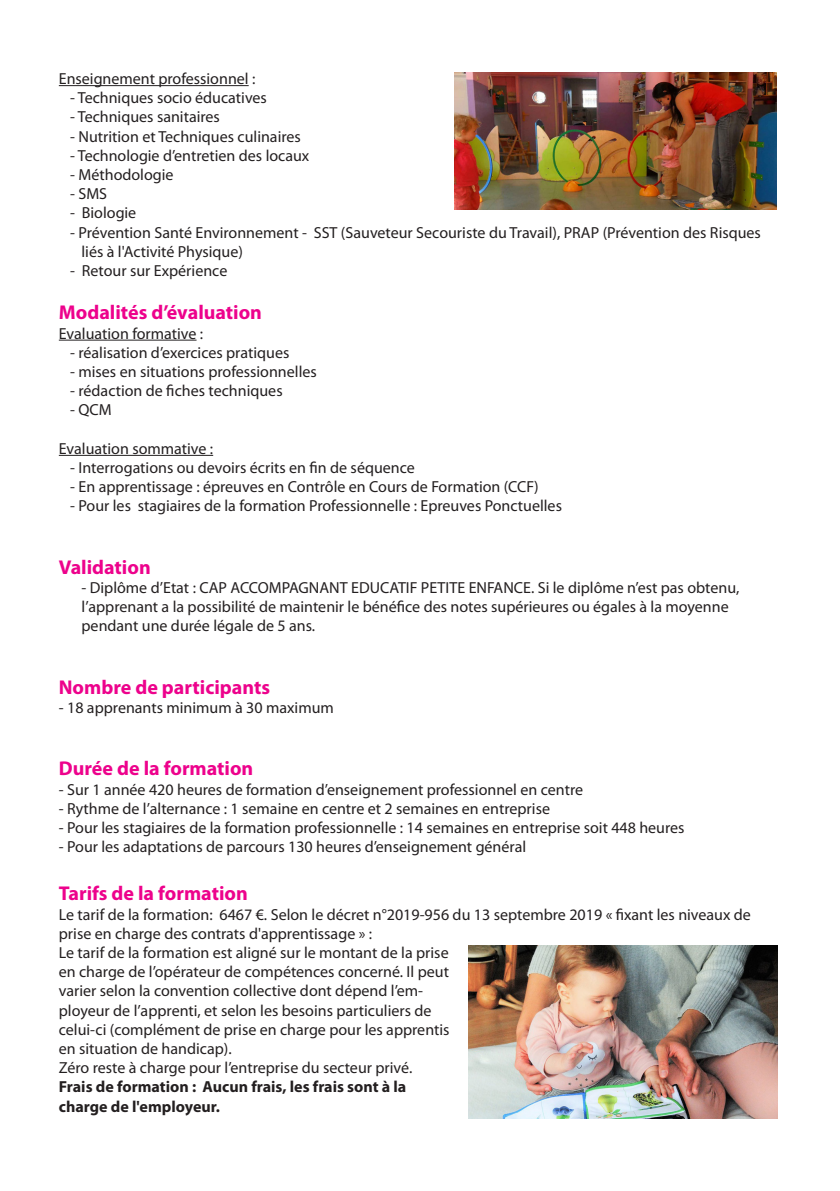
<style>
.page{position:relative;width:840px;height:1191px;background:#fff}
.page>*{position:absolute;margin:0;border:0;box-sizing:border-box;transform-origin:0 0}
.t1{font:700 20px "Myriad Pro";color:#ed028c}
.t2{font:16px/19.2px "Myriad Pro";color:#231f20}
.t3{font:700 16px/19.2px "Myriad Pro";color:#231f20}
</style>
<div class="page">
<hr style="left:59px;top:85px;width:189px;height:1px;background:#231f20">
<hr style="left:59px;top:340px;width:137px;height:1px;background:#231f20">
<hr style="left:59px;top:455px;width:154px;height:1px;background:#231f20">
<img style="left:454px;top:72px;width:322px;height:138px">
<img style="left:468px;top:945px;width:309px;height:174px">
<p class="t2" style="left:59px;top:69px;width:198px">Enseignement professionnel :</p>
<p class="t2" style="left:70px;top:88px;width:198px">- Techniques socio éducatives</p>
<p class="t2" style="left:70px;top:107px;width:151px">- Techniques sanitaires</p>
<p class="t2" style="left:70px;top:126px;width:232px">- Nutrition et Techniques culinaires</p>
<p class="t2" style="left:70px;top:146px;width:240px">- Technologie d’entretien des locaux</p>
<p class="t2" style="left:70px;top:165px;width:105px">- Méthodologie</p>
<p class="t2" style="left:70px;top:184px;width:38px">- SMS</p>
<p class="t2" style="left:70px;top:203px;width:68px">- Biologie</p>
<p class="t2" style="left:81px;top:222px;width:680px;text-indent:-11px">- Prévention Santé Environnement - SST (Sauveteur Secouriste du Travail), PRAP (Prévention des Risques liés à l'Activité Physique)</p>
<p class="t2" style="left:70px;top:261px;width:159px">- Retour sur Expérience</p>
<p class="t1" style="left:59px;top:299px;width:204px">Modalités d’évaluation</p>
<p class="t2" style="left:59px;top:323px;width:146px">Evaluation formative :</p>
<p class="t2" style="left:70px;top:342px;width:220px">- réalisation d’exercices pratiques</p>
<p class="t2" style="left:70px;top:362px;width:248px">- mises en situations professionnelles</p>
<p class="t2" style="left:70px;top:381px;width:214px">- rédaction de fiches techniques</p>
<p class="t2" style="left:70px;top:400px;width:43px">- QCM</p>
<p class="t2" style="left:59px;top:438px;width:156px">Evaluation sommative :</p>
<p class="t2" style="left:70px;top:458px;width:346px">- Interrogations ou devoirs écrits en fin de séquence</p>
<p class="t2" style="left:70px;top:477px;width:470px">- En apprentissage : épreuves en Contrôle en Cours de Formation (CCF)</p>
<p class="t2" style="left:70px;top:496px;width:493px">- Pour les stagiaires de la formation Professionnelle : Epreuves Ponctuelles</p>
<p class="t1" style="left:59px;top:554px;width:93px">Validation</p>
<p class="t2" style="left:81px;top:578px;width:659px">- Diplôme d’Etat : CAP ACCOMPAGNANT EDUCATIF PETITE ENFANCE. Si le diplôme n’est pas obtenu, l’apprenant a la possibilité de maintenir le bénéfice des notes supérieures ou égales à la moyenne pendant une durée légale de 5 ans.</p>
<p class="t1" style="left:59px;top:674px;width:212px">Nombre de participants</p>
<p class="t2" style="left:59px;top:698px;width:276px">- 18 apprenants minimum à 30 maximum</p>
<p class="t1" style="left:59px;top:755px;width:196px">Durée de la formation</p>
<p class="t2" style="left:59px;top:779px;width:525px">- Sur 1 année 420 heures de formation d’enseignement professionnel en centre</p>
<p class="t2" style="left:59px;top:798px;width:492px">- Rythme de l’alternance : 1 semaine en centre et 2 semaines en entreprise</p>
<p class="t2" style="left:59px;top:818px;width:627px">- Pour les stagiaires de la formation professionnelle : 14 semaines en entreprise soit 448 heures</p>
<p class="t2" style="left:59px;top:837px;width:468px">- Pour les adaptations de parcours 130 heures d’enseignement général</p>
<p class="t1" style="left:59px;top:880px;width:190px">Tarifs de la formation</p>
<p class="t2" style="left:59px;top:904px;width:693px">Le tarif de la formation: 6467 €. Selon le décret n°2019-956 du 13 septembre 2019 « fixant les niveaux de prise en charge des contrats d'apprentissage » :</p>
<p class="t2" style="left:59px;top:942px;width:392px">Le tarif de la formation est aligné sur le montant de la prise en charge de l’opérateur de compétences concerné. Il peut varier selon la convention collective dont dépend l’em&shy;ployeur de l’apprenti, et selon les besoins particuliers de celui-ci (complément de prise en charge pour les apprentis en situation de handicap).</p>
<p class="t2" style="left:59px;top:1058px;width:355px">Zéro reste à charge pour l’entreprise du secteur privé.</p>
<p class="t3" style="left:59px;top:1076px;width:349px">Frais de formation : Aucun frais, les frais sont à la charge de l'employeur.</p>
</div>
